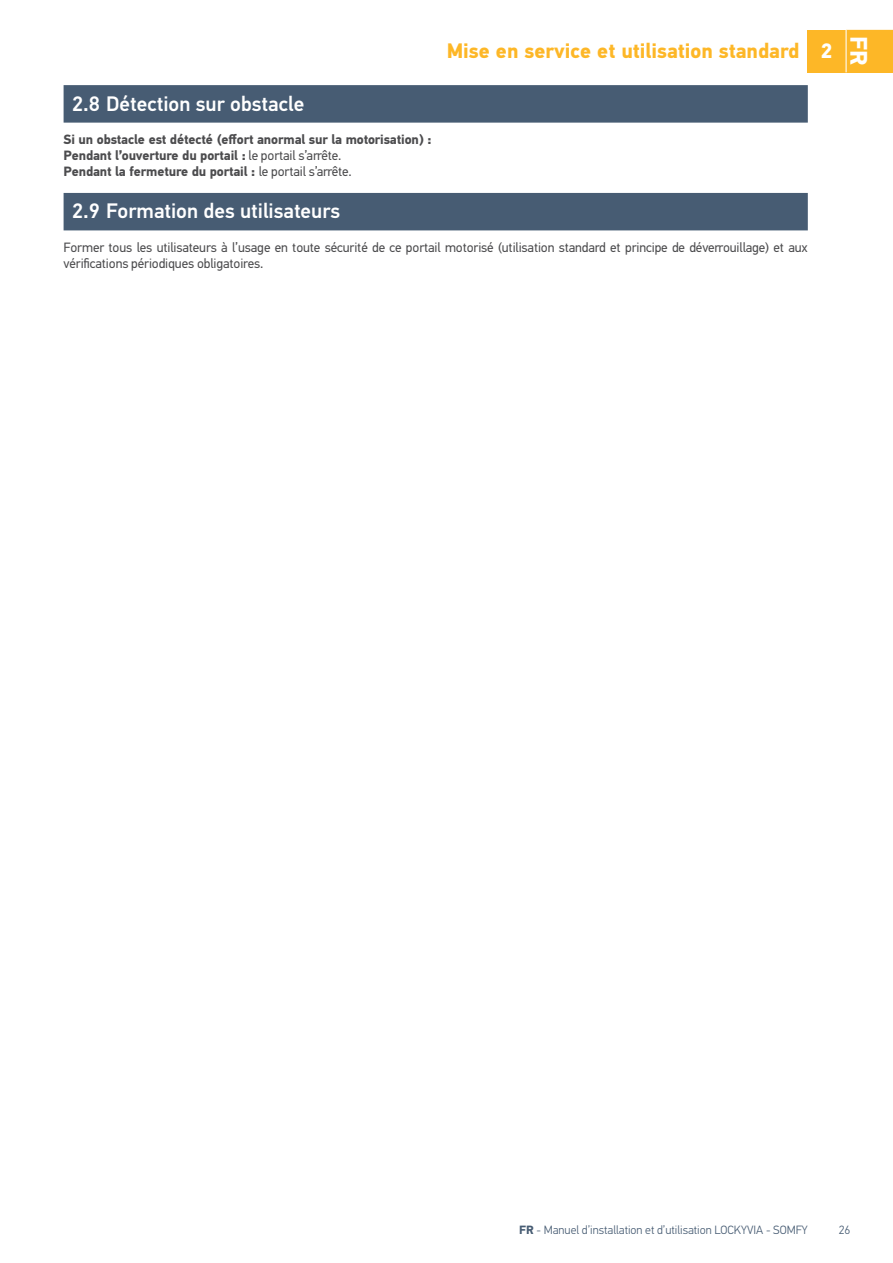
<style>
.page{position:relative;width:893px;height:1263px;background:#fff}
.page>*{position:absolute;margin:0;border:0;box-sizing:border-box;transform-origin:0 0}
.t1{font:700 24px "PF Din Text Pro";color:#fff}
.t2{font:500 21px "PF Din Text Pro";color:#fff}
.t3{font:700 21px "PF Din Text Pro";color:#fdb727}
.t4{font:700 21px "PF Din Text Pro";color:#fff}
.t5{font:13.5px/16.2px "PF Din Text Pro";letter-spacing:-.01em;color:#4c4c4e}
.t6{font:700 13.5px/16.2px "PF Din Text Pro";letter-spacing:-.01em;color:#4c4c4e}
.t7{font:300 12px "PF Din Text Pro";color:#475c73}
.s1{font-weight:400}
.s2{font-weight:700}
</style>
<div class="page">
<div style="left:808px;top:30px;width:85px;height:42px;background:#fdb727"></div>
<svg style="left:846px;top:30px;width:1px;height:42px"></svg>
<hr style="left:845px;top:30px;width:1px;height:42px;background:#fff">
<div style="left:64px;top:85px;width:744px;height:38px;background:#475c73"></div>
<div style="left:64px;top:193px;width:744px;height:37px;background:#475c73"></div>
<h2 class="t3" style="left:447px;top:43px;width:354px">Mise en service et utilisation standard</h2>
<h2 class="t4" style="left:821px;top:43px;width:13px">2</h2>
<h2 class="t2" style="left:72px;top:95px;width:234px">2.8 Détection sur obstacle</h2>
<p class="t6" style="left:64px;top:132px;width:369px">Si un obstacle est détecté (effort anormal sur la motorisation) :<br>Pendant l’ouverture du portail : <span class="s1">le portail s’arrête.<br></span>Pendant la fermeture du portail : <span class="s1">le portail s’arrête.</span></p>
<h2 class="t2" style="left:72px;top:203px;width:270px">2.9 Formation des utilisateurs</h2>
<p class="t5" style="left:64px;top:240px;width:746px">Former tous les utilisateurs à l’usage en toute sécurité de ce portail motorisé (utilisation standard et principe de déverrouillage) et aux vérifications périodiques obligatoires.</p>
<h1 class="t1" style="left:868px;top:36px;width:31px;rotate:90deg">FR</h1>
<p class="t7" style="left:519px;top:1225px;width:290px"><span class="s2">FR</span> - Manuel d’installation et d’utilisation LOCKYVIA - SOMFY</p>
<p class="t7" style="left:839px;top:1225px;width:13px">26</p>
</div>
